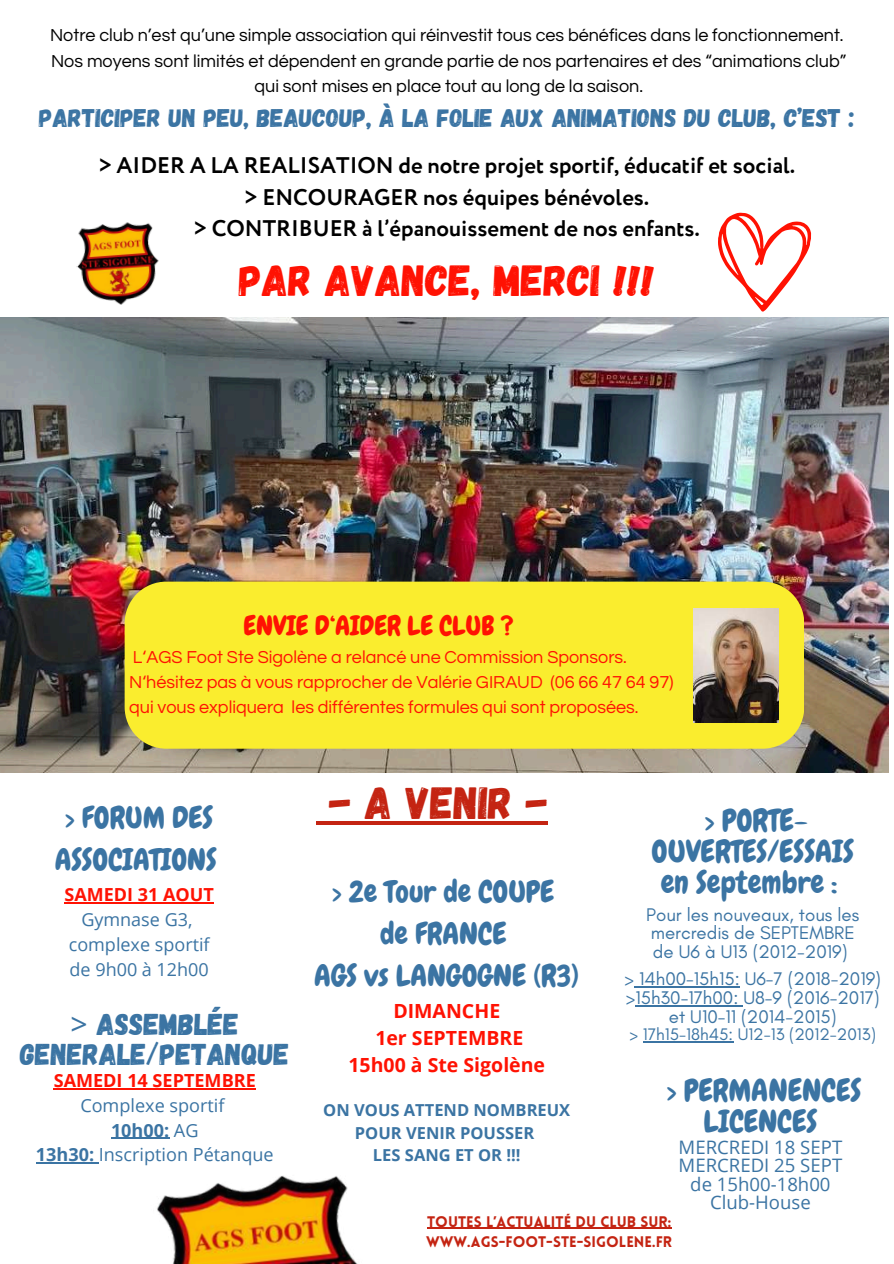
<style>
.page{position:relative;width:894px;height:1264px;background:#fff}
.page>*{position:absolute;margin:0;border:0;box-sizing:border-box;transform-origin:0 0}
.t1{font:45px "Gagalin";color:#c42412}
.t2{font:43.5px "Gagalin";color:#ff1203}
.t3{font:30.6px/30.9px "Chewy";color:#3b74a3;text-align:center}
.t4{font:30px/41.7px "Chewy";color:#3b74a3;text-align:center}
.t5{font:30px/29.2px "Gagalin";color:#3b74a3;text-align:center}
.t6{font:27px "Chewy";color:#ff1203}
.t7{font:25.5px "Gagalin";color:#3b74a3}
.t8{font:700 22.5px/31.3px "Circe";color:#000;text-align:center}
.t9{font:700 19.5px/27px "Open Sans";color:#ff1203;text-align:center}
.t10{font:18.6px/18.8px "Glacial Indifference";color:#3b74a3}
.t11{font:18.6px/18.6px "Open Sans";color:#3b74a3;text-align:center}
.t12{font:18px/25.2px "Questrial";color:#000;text-align:center}
.t13{font:18px/24.8px "Questrial";color:#ff1203}
.t14{font:18px/24.8px "Open Sans";color:#3b74a3;text-align:center}
.t15{font:700 18px "Open Sans";color:#ff1203}
.t16{font:17.1px "Glacial Indifference";color:#3b74a3}
.t17{font:700 16.5px/22.5px "Open Sans";color:#3b74a3;text-align:center}
.t18{font:900 15px/20.2px "Lovelo";color:#c42412}
.s1{font-family:"Noto Sans"}
.s2{font-weight:700}
</style>
<div class="page">
<img style="left:0;top:317px;width:887px;height:456px">
<div style="left:125px;top:581px;width:679px;height:167px;background:#faed2e"></div>
<img style="left:693px;top:608px;width:85px;height:114px">
<img style="left:139px;top:1138px;width:218px;height:125px">
<svg style="left:718px;top:212px;width:94px;height:100px"></svg>
<hr style="left:427px;top:1227px;width:244px;height:1px;background:#c42412">
<hr style="left:316px;top:821px;width:13px;height:4px;background:#c42412">
<hr style="left:329px;top:821px;width:219px;height:4px;background:#c42412">
<hr style="left:634px;top:986px;width:105px;height:1px;background:#3b74a3">
<hr style="left:635px;top:1004px;width:108px;height:2px;background:#3b74a3">
<hr style="left:642px;top:1041px;width:90px;height:1px;background:#3b74a3">
<img style="left:76px;top:222px;width:83px;height:83px">
<hr style="left:54px;top:1088px;width:202px;height:1px;background:#ff1203">
<hr style="left:111px;top:1137px;width:58px;height:1px;background:#3b74a3">
<hr style="left:36px;top:1162px;width:63px;height:1px;background:#3b74a3">
<hr style="left:65px;top:902px;width:149px;height:1px;background:#ff1203">
<p class="t12" style="left:50px;top:23px;width:797px">Notre club n’est qu’une simple association qui réinvestit tous ces bénéfices dans le fonctionnement.<br>Nos moyens sont limités et dépendent en grande partie de nos partenaires et des “animations club” qui sont mises en place tout au long de la saison.</p>
<h3 class="t7" style="left:39px;top:101px;width:816px">PARTICIPER UN PEU, BEAUCOUP, À LA FOLIE AUX ANIMATIONS DU CLUB, C’EST :</h3>
<p class="t8" style="left:98px;top:151px;width:698px">&gt; AIDER A LA REALISATION de notre projet sportif, éducatif et social. &gt; ENCOURAGER nos équipes bénévoles.<br>&gt; CONTRIBUER à l’épanouissement de nos enfants.</p>
<h2 class="t2" style="left:239px;top:252px;width:417px">PAR AVANCE, MERCI !!!</h2>
<h3 class="t6" style="left:243px;top:608px;width:271px">ENVIE D‘AIDER LE CLUB ?</h3>
<p class="t13" style="left:129px;top:645px;width:546px">L‘AGS Foot Ste Sigolène a relancé une Commission Sponsors.<br>N‘hésitez pas à vous rapprocher de Valérie GIRAUD (06 66 47 64 97) qui vous expliquera les différentes formules qui sont proposées.</p>
<h3 class="t4" style="left:55px;top:797px;width:164px">&gt; FORUM DES<br>ASSOCIATIONS</h3>
<p class="t15" style="left:65px;top:882px;width:151px">SAMEDI 31 AOUT</p>
<p class="t14" style="left:69px;top:906px;width:142px">Gymnase G3, complexe sportif de 9h00 à 12h00</p>
<h3 class="t5" style="left:20px;top:1008px;width:271px"><span class="s1">&gt;</span> ASSEMBLÉE<br>GENERALE/PETANQUE</h3>
<p class="t15" style="left:54px;top:1067px;width:203px">SAMEDI 14 SEPTEMBRE</p>
<p class="t14" style="left:36px;top:1092px;width:239px">Complexe sportif<br><span class="s2">10h00:</span> AG<br><span class="s2">13h30:</span> Inscription Pétanque</p>
<h1 class="t1" style="left:329px;top:774px;width:220px">- A VENIR -</h1>
<h3 class="t4" style="left:314px;top:871px;width:266px">&gt; 2e Tour de COUPE<br>de FRANCE<br>AGS vs LANGOGNE (R3)</h3>
<p class="t9" style="left:348px;top:997px;width:198px">DIMANCHE<br>1er SEPTEMBRE<br>15h00 à Ste Sigolène</p>
<p class="t17" style="left:323px;top:1098px;width:248px">ON VOUS ATTEND NOMBREUX<br>POUR VENIR POUSSER<br>LES SANG ET OR !!!</p>
<h3 class="t3" style="left:651px;top:805px;width:204px">&gt; PORTE-<br>OUVERTES/ESSAIS en Septembre :</h3>
<p class="t10" style="left:646px;top:904px;width:214px">Pour les nouveaux, tous les mercredis de SEPTEMBRE de U6 à U13 (2012-2019)</p>
<p class="t10" style="left:624px;top:969px;width:258px;text-align:center">&gt; 14h00-15h15: U6-7 (2018-2019) &gt;15h30-17h00: U8-9 (2016-2017) et U10-11 (2014-2015)</p>
<p class="t16" style="left:629px;top:1023px;width:248px">&gt; 17h15-18h45: U12-13 (2012-2013)</p>
<h3 class="t3" style="left:666px;top:1075px;width:196px">&gt; PERMANENCES<br>LICENCES</h3>
<p class="t11" style="left:678px;top:1137px;width:165px">MERCREDI 18 SEPT<br>MERCREDI 25 SEPT de 15h00-18h00<br>Club-House</p>
<p class="t18" style="left:426px;top:1212px;width:247px">TOUTES L’ACTUALITÉ DU CLUB SUR:<br>WWW.AGS-FOOT-STE-SIGOLENE.FR</p>
</div>
